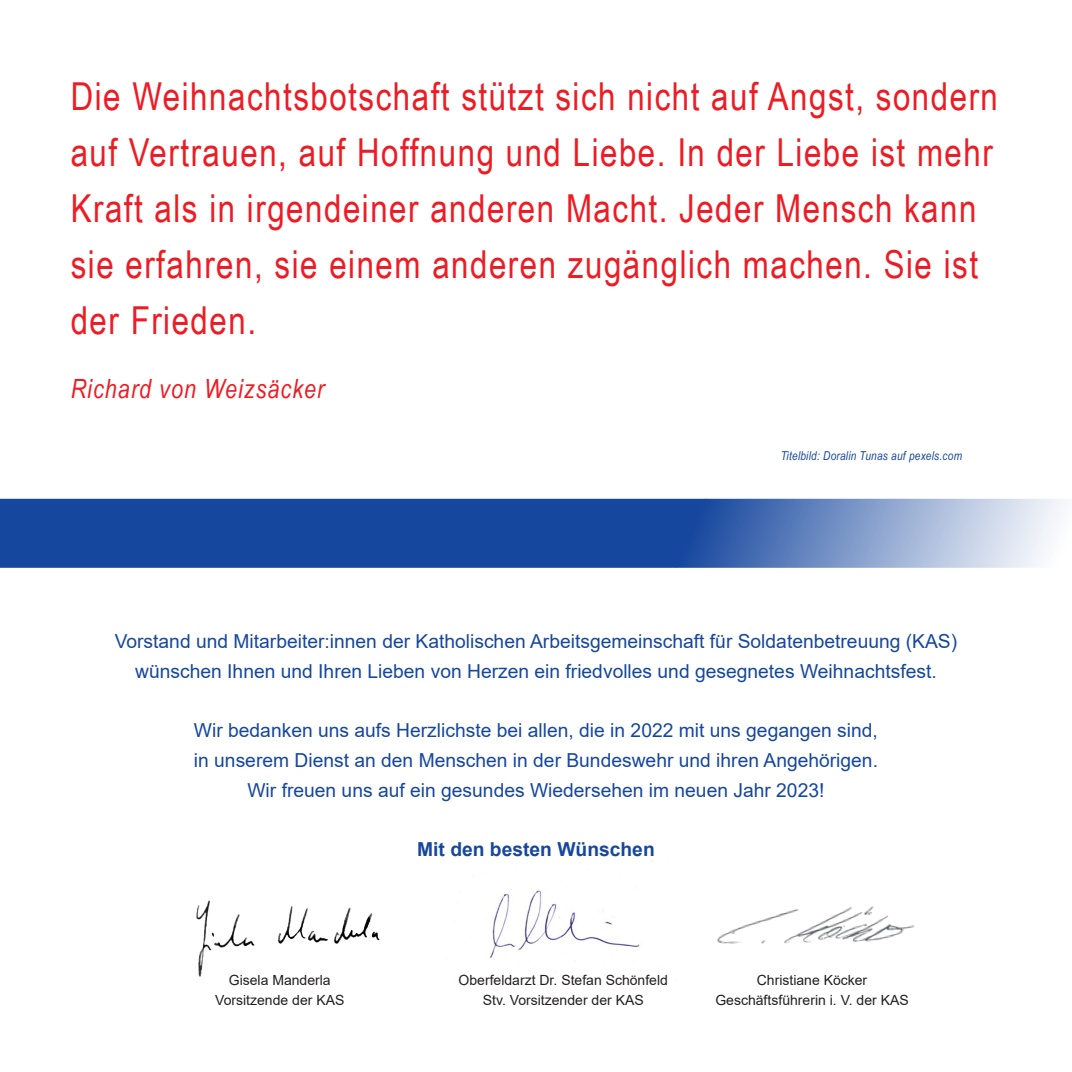
<style>
.page{position:relative;width:1072px;height:1072px;background:#fff}
.page>*{position:absolute;margin:0;border:0;box-sizing:border-box;transform-origin:0 0}
.t1{font:38.5px/56px "Arial Narrow";letter-spacing:.04em;color:#ed1c24}
.t2{font:italic 26.43px "Arial Narrow";letter-spacing:.04em;color:#ed1c24}
.t3{font:19.25px/29.8px "Arial";color:#16479e;text-align:center}
.t4{font:700 19.25px "Arial";color:#16479e}
.t5{font:14px "Arial";color:#231f20}
.t6{font:italic 12.25px "Arial Narrow";letter-spacing:.02em;color:#16479e}
</style>
<div class="page">
<img style="left:472px;top:860px;width:181px;height:99px">
<img style="left:717px;top:906px;width:198px;height:38px">
<img style="left:196px;top:900px;width:183px;height:76px">
<div style="left:0;top:499px;width:675px;height:69px;background:#16479e"></div>
<svg style="left:675px;top:499px;width:391px;height:69px"></svg>
<p class="t1" style="left:71px;top:67px;width:928px">Die Weihnachtsbotschaft stützt sich nicht auf Angst, sondern auf Vertrauen, auf Hoffnung und Liebe. In der Liebe ist mehr Kraft als in irgendeiner anderen Macht. Jeder Mensch kann sie erfahren, sie einem anderen zugänglich machen. Sie ist der Frieden.</p>
<p class="t2" style="left:71px;top:370px;width:255px">Richard von Weizsäcker</p>
<p class="t6" style="left:780px;top:447px;width:183px">Titelbild: Doralin Tunas auf pexels.com</p>
<p class="t3" style="left:115px;top:626px;width:844px">Vorstand und Mitarbeiter:innen der Katholischen Arbeitsgemeinschaft für Soldatenbetreuung (KAS) wünschen Ihnen und Ihren Lieben von Herzen ein friedvolles und gesegnetes Weihnachtsfest.</p>
<p class="t3" style="left:194px;top:715px;width:685px">Wir bedanken uns aufs Herzlichste bei allen, die in 2022 mit uns gegangen sind,</p>
<p class="t3" style="left:194px;top:745px;width:685px">in unserem Dienst an den Menschen in der Bundeswehr und ihren Angehörigen.</p>
<p class="t3" style="left:247px;top:775px;width:578px">Wir freuen uns auf ein gesundes Wiedersehen im neuen Jahr 2023!</p>
<p class="t5" style="left:229px;top:970px;width:103px">Gisela Manderla</p>
<p class="t5" style="left:215px;top:990px;width:131px">Vorsitzende der KAS</p>
<p class="t4" style="left:417px;top:836px;width:239px">Mit den besten Wünschen</p>
<p class="t5" style="left:458px;top:970px;width:211px">Oberfeldarzt Dr. Stefan Schönfeld</p>
<p class="t5" style="left:483px;top:990px;width:162px">Stv. Vorsitzender der KAS</p>
<p class="t5" style="left:756px;top:970px;width:112px">Christiane Köcker</p>
<p class="t5" style="left:715px;top:990px;width:195px">Geschäftsführerin i. V. der KAS</p>
</div>
